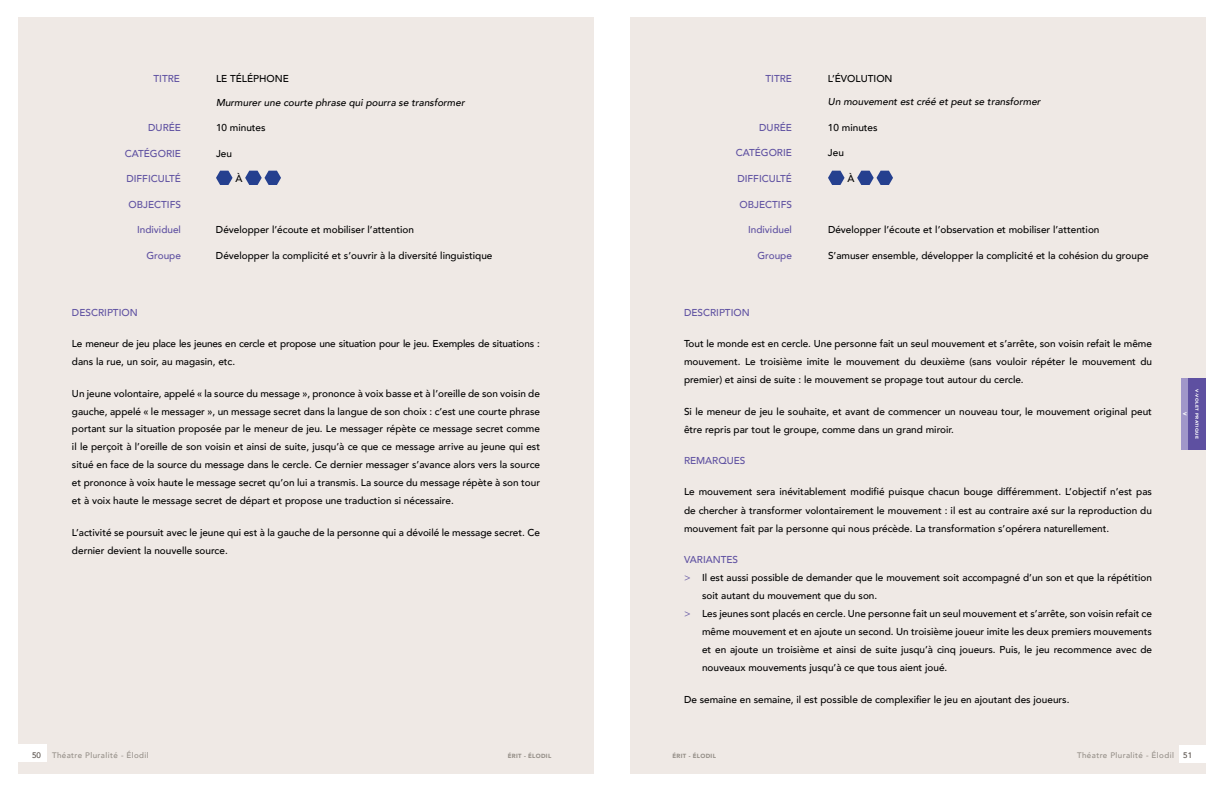
<style>
.page{position:relative;width:1224px;height:792px;background:#fff}
.page>*{position:absolute;margin:0;border:0;box-sizing:border-box;transform-origin:0 0}
.t1{font:500 10px/18px "Avenir";color:#000;text-align:justify}
.t2{font:500 10px "Avenir";color:#5e50a1}
.t3{font:500 10px/18px "Avenir";letter-spacing:-.02em;color:#000}
.t4{font:italic 500 10px "Avenir";color:#000}
.t5{font:500 8px "Avenir";letter-spacing:.05em;color:#958f88}
.t6{font:500 8px "Avenir";color:#534b45}
.t7{font:900 6px "Avenir";letter-spacing:.05em;color:#958f88}
.t8{font:900 5px "Avenir";color:#fff}
.t9{font:900 4.2px "Avenir";letter-spacing:.08em;color:#fff;scale:1.1 1}
.s1{color:#000}
.s2{font-weight:400;color:#5e50a1}
.s3{color:#534b45}
</style>
<div class="page">
<div style="left:630px;top:18px;width:576px;height:756px;background:#efe9e5"></div>
<div style="left:18px;top:18px;width:576px;height:756px;background:#efe9e5"></div>
<div style="left:1180px;top:745px;width:29px;height:18px;background:#fff"></div>
<div style="left:15px;top:744px;width:32px;height:18px;background:#fff"></div>
<div style="left:1188px;top:378px;width:18px;height:72px;background:#5e50a1"></div>
<div style="left:1182px;top:378px;width:6px;height:72px;background:#a096c9"></div>
<svg style="left:216px;top:171px;width:17px;height:14px"></svg>
<svg style="left:245px;top:171px;width:36px;height:14px"></svg>
<svg style="left:828px;top:171px;width:17px;height:14px"></svg>
<svg style="left:857px;top:171px;width:36px;height:14px"></svg>
<p class="t2" style="left:154px;top:70px;width:27px">TITRE</p>
<p class="t1" style="left:216px;top:69px;width:21px">Le télép</p>
<p class="t1" style="left:259px;top:69px;width:31px">hone</p>
<p class="t4" style="left:216px;top:96px;width:250px">Murmurer une courte phrase qui pourra se transformer</p>
<p class="t2" style="left:148px;top:119px;width:33px">DU RÉE</p>
<p class="t1" style="left:216px;top:118px;width:51px">10 minutes</p>
<p class="t2" style="left:125px;top:144px;width:56px">CATÉGORIE</p>
<p class="t1" style="left:216px;top:143px;width:17px">Jeu</p>
<p class="t2" style="left:126px;top:170px;width:56px">DIFFICU LTÉ</p>
<p class="t1" style="left:235px;top:169px;width:9px">À</p>
<p class="t2" style="left:129px;top:195px;width:48px">OBJECTIFS</p>
<p class="t2" style="left:137px;top:221px;width:45px">Individuel</p>
<p class="t1" style="left:216px;top:220px;width:200px">Développer l’écoute et mobiliser l’attention</p>
<p class="t2" style="left:147px;top:246px;width:36px">Groupe</p>
<p class="t1" style="left:216px;top:245px;width:278px">Développer la complicité et s’ouvrir à la diversité linguistique</p>
<p class="t2" style="left:72px;top:303px;width:15px">DESC</p>
<p class="t2" style="left:98px;top:303px;width:39px">RIPTION</p>
<p class="t3" style="left:72px;top:334px;width:469px">Le meneur de jeu place les jeunes en cercle et propose une situation pour le jeu. Exemples de situations : dans la rue, un soir, au magasin, etc.</p>
<p class="t1" style="left:72px;top:383px;width:470px">U n jeune volontaire, appelé « la source du message », prononce à voix basse et à l’oreille de son voisin de gauche, appelé « le messager », un message secret dans la langue de son choix : c’est une courte phrase portant sur la situation proposée par le meneur de jeu. Le messager répète ce message secret comme il le perçoit à l’oreille de son voisin et ainsi de suite, jusqu’à ce que ce message arrive au jeune qui est situé en face de la source du message dans le cercle. Ce dernier messager s’avance alors vers la source et prononce à voix haute le message secret qu’on lui a transmis. La source du message répète à son tour et à voix haute le message secret de départ et propose une traduction si nécessaire.</p>
<p class="t1" style="left:72px;top:523px;width:470px">L’activité se poursuit avec le jeune qui est à la gauche de la personne qui a dévoilé le message secret. Ce dernier devient la nouvelle source.</p>
<p class="t2" style="left:766px;top:70px;width:27px">TITRE</p>
<p class="t1" style="left:828px;top:69px;width:66px">L’évolutio n</p>
<p class="t4" style="left:828px;top:96px;width:214px">Un mouvement est créé et peut se transformer</p>
<p class="t2" style="left:759px;top:119px;width:33px">DU RÉE</p>
<p class="t1" style="left:828px;top:118px;width:51px">10 minutes</p>
<p class="t2" style="left:736px;top:144px;width:56px">CATÉGORIE</p>
<p class="t1" style="left:828px;top:143px;width:17px">Jeu</p>
<p class="t2" style="left:737px;top:170px;width:56px">DIFFICU LTÉ</p>
<p class="t1" style="left:847px;top:169px;width:9px">À</p>
<p class="t2" style="left:740px;top:195px;width:48px">OBJECTIFS</p>
<p class="t2" style="left:748px;top:221px;width:45px">Individuel</p>
<p class="t1" style="left:828px;top:220px;width:273px">Développer l’écoute et l’observation et mobiliser l’attention</p>
<p class="t2" style="left:758px;top:246px;width:56px">Groupe <span class="s1">S</span></p>
<p class="t1" style="left:834px;top:245px;width:317px">’amuser ensemble, développer la complicité et la cohésion du groupe</p>
<p class="t2" style="left:684px;top:303px;width:15px">DESC</p>
<p class="t2" style="left:710px;top:303px;width:39px">RIPTION</p>
<p class="t1" style="left:684px;top:334px;width:470px">Tout le monde est en cercle. U ne personne fait un seul mouvement et s’arrête, son voisin refait le même mouvement. Le troisième imite le mouvement du deuxième (sans vouloir répéter le mouvement du premier) et ainsi de suite : le mouvement se propage tout autour du cercle.</p>
<p class="t1" style="left:684px;top:401px;width:469px">Si le meneur de jeu le souhaite, et avant de commencer un nouveau tour, le mouvement original peut être repris par tout le groupe, comme dans un grand miroir.</p>
<p class="t2" style="left:684px;top:452px;width:15px">REMA</p>
<p class="t2" style="left:712px;top:452px;width:14px">RQUES</p>
<p class="t1" style="left:684px;top:482px;width:470px">Le mouvement sera inévitablement modifié puisque chacun bouge différemment. L’objectif n’est pas de chercher à transformer volontairement le mouvement : il est au contraire axé sur la reproduction du mouvement fait par la personne qui nous précède. La transformation s’opérera naturellement.</p>
<p class="t2" style="left:684px;top:551px;width:49px">VARIANTES</p>
<p class="t1" style="left:684px;top:568px;width:469px"><span class="s2">&gt;</span> Il est aussi possible de demander que le mouvement soit accompagné d’un son et que la répétition</p>
<p class="t1" style="left:702px;top:586px;width:177px">soit autant du mouvement que du son.</p>
<p class="t1" style="left:684px;top:604px;width:470px"><span class="s2">&gt;</span> Les jeunes sont placés en cercle. U ne personne fait un seul mouvement et s’arrête, son voisin refait ce</p>
<p class="t1" style="left:702px;top:622px;width:451px">même mouvement et en ajoute un second. U n troisième joueur imite les deux premiers mouvements</p>
<p class="t1" style="left:702px;top:640px;width:451px">et en ajoute un troisième et ainsi de suite jusqu’à cinq joueurs. Puis, le jeu recommence avec de</p>
<p class="t1" style="left:702px;top:658px;width:247px">nouveaux mouvements jusqu’à ce que tous aient joué.</p>
<p class="t1" style="left:684px;top:689px;width:387px">De semaine en semaine, il est possible de complexifier le jeu en ajoutant des joueurs.</p>
<p class="t8" style="left:1189px;top:412px;width:5px;rotate:90deg">V</p>
<p class="t9" style="left:1201px;top:389px;width:47px;rotate:90deg">V-Volet pratique</p>
<p class="t6" style="left:32px;top:748px;width:10px">50</p>
<p class="t5" style="left:52px;top:748px;width:98px">Théatre Pluralité - Élodil</p>
<p class="t7" style="left:508px;top:751px;width:45px">ÉRIT - ÉLODIL</p>
<p class="t7" style="left:673px;top:751px;width:45px">ÉRIT - ÉLODIL</p>
<p class="t5" style="left:1077px;top:748px;width:117px">Théatre Pluralité - Élodil <span class="s3">51</span></p>
</div>
